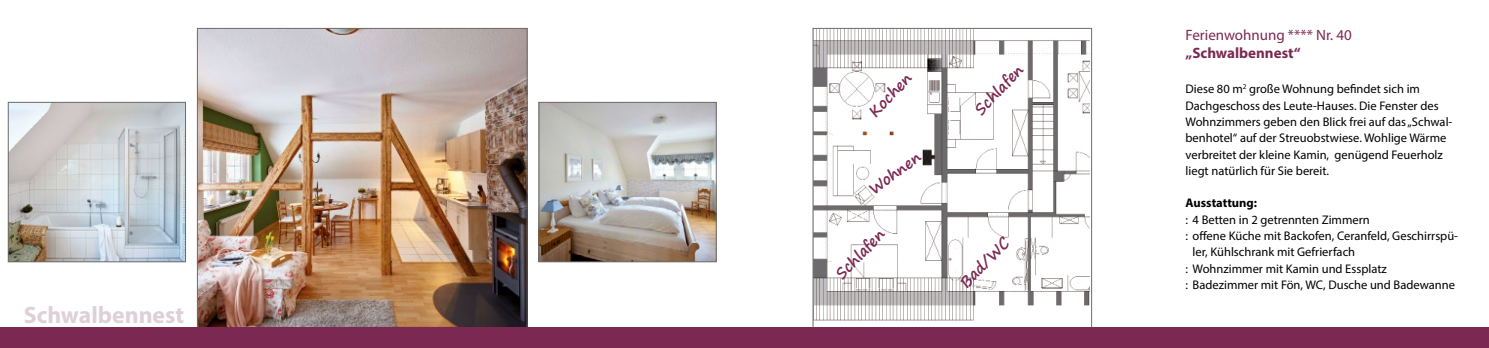
<style>
.page{position:relative;width:1489px;height:348px;background:#fff}
.page>*{position:absolute;margin:0;border:0;box-sizing:border-box;transform-origin:0 0}
.t1{font:700 23.75px "Myriad Pro";color:#dfcfd8}
.t2{font:700 15px "Segoe Print";color:#7b2953}
.t3{font:15px "Myriad Pro";color:#7b2953}
.t4{font:700 15px "Myriad Pro";color:#7b2953}
.t5{font:12.5px/16.2px "Myriad Pro";color:#000}
.t6{font:700 12.5px "Myriad Pro";color:#000}
</style>
<div class="page">
<img style="left:199px;top:30px;width:326px;height:297px">
<img style="left:541px;top:104px;width:173px;height:155px">
<div style="left:539px;top:102px;width:177px;height:159px;border:1px solid #6c6c6b"></div>
<img style="left:10px;top:104px;width:174px;height:155px">
<div style="left:8px;top:102px;width:178px;height:159px;border:1px solid #6c6c6b"></div>
<div style="left:0;top:327px;width:1488px;height:20px;background:#7b2953"></div>
<img style="left:814px;top:30px;width:275px;height:291px">
<h1 class="t1" style="left:24px;top:299px;width:162px">Schwalbennest</h1>
<p class="t3" style="left:1185px;top:25px;width:168px">Ferienwohnung **** Nr. 40</p>
<p class="t4" style="left:1185px;top:43px;width:117px">„Schwalbennest“</p>
<p class="t2" style="left:967px;top:102px;width:64px;rotate:-46deg">Schlafen</p>
<p class="t2" style="left:861px;top:105px;width:56px;rotate:-46deg">Kochen</p>
<p class="t5" style="left:1185px;top:81px;width:268px">Diese 80 m<sup>2</sup> große Wohnung befindet sich im Dachgeschoss des Leute-Hauses. Die Fenster des Wohnzimmers geben den Blick frei auf das „Schwal&shy;benhotel“ auf der Streuobstwiese. Wohlige Wärme verbreitet der kleine Kamin, genügend Feuerholz liegt natürlich für Sie bereit.</p>
<p class="t6" style="left:1185px;top:195px;width:73px">Ausstattung:</p>
<p class="t5" style="left:1185px;top:211px;width:186px">: 4 Betten in 2 getrennten Zimmern</p>
<p class="t5" style="left:1185px;top:227px;width:274px">: offene Küche mit Backofen, Ceranfeld, Geschirrspü-</p>
<p class="t5" style="left:1192px;top:243px;width:164px">ler, Kühlschrank mit Gefrierfach</p>
<p class="t5" style="left:1185px;top:259px;width:203px">: Wohnzimmer mit Kamin und Essplatz</p>
<p class="t5" style="left:1185px;top:276px;width:271px">: Badezimmer mit Fön, WC, Dusche und Badewanne</p>
<p class="t2" style="left:862px;top:179px;width:62px;rotate:-36deg">Wohnen</p>
<p class="t2" style="left:828px;top:266px;width:64px;rotate:-46deg">Schlafen</p>
<p class="t2" style="left:952px;top:275px;width:65px;rotate:-46deg">Bad/WC</p>
</div>
